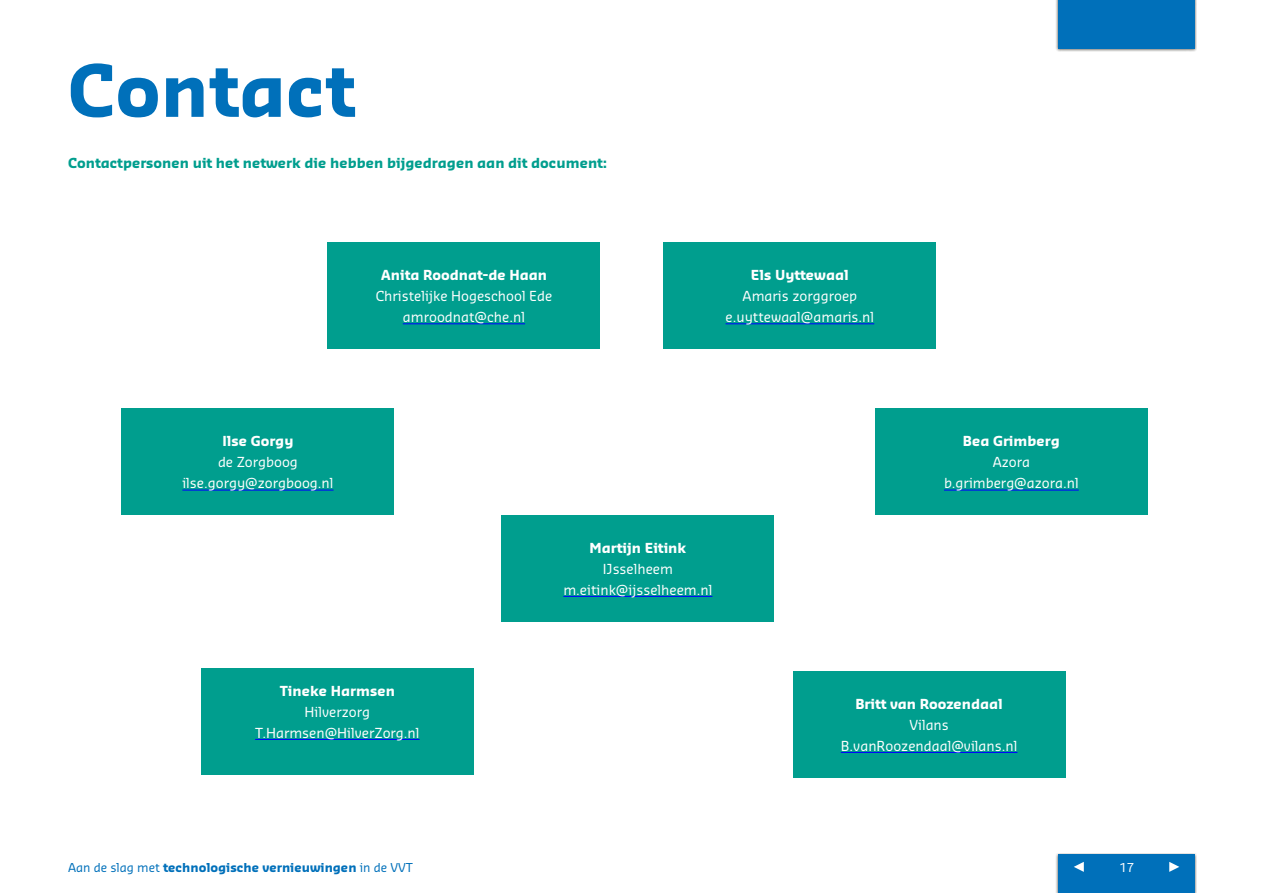
<style>
.page{position:relative;width:1263px;height:893px;background:#fff}
.page>*{position:absolute;margin:0;border:0;box-sizing:border-box;transform-origin:0 0}
.t1{font:700 70.5px "Sansa Std";color:#0070ba}
.t2{font:13.5px/21px "Sansa Std";color:#fff;text-align:center}
.t3{font:700 13.5px "Sansa Std";color:#fff}
.t4{font:700 13.5px "Sansa Std";color:#009e8e}
.t5{font:700 12px "Sansa Std";color:#0070ba}
.t6{font:12px "Sansa Std";color:#fff}
.s1{font-weight:400}
</style>
<div class="page">
<div style="left:1055px;top:853px;width:141px;height:40px;background:#131108;opacity:.75"></div>
<div style="left:1059px;top:855px;width:136px;height:38px;background:#0070ba"></div>
<div style="left:1055px;top:0;width:141px;height:51px;background:#131108;opacity:.75"></div>
<div style="left:1059px;top:0;width:136px;height:48px;background:#0070ba"></div>
<svg style="left:1169px;top:862px;width:10px;height:10px"></svg>
<svg style="left:1074px;top:862px;width:10px;height:10px"></svg>
<div style="left:122px;top:409px;width:272px;height:106px;background:#009e8e"></div>
<hr style="left:182px;top:490px;width:152px;height:1px;background:#00f">
<div style="left:201px;top:668px;width:272px;height:107px;background:#009e8e"></div>
<hr style="left:255px;top:739px;width:165px;height:1px;background:#00f">
<div style="left:328px;top:242px;width:272px;height:107px;background:#009e8e"></div>
<hr style="left:403px;top:324px;width:122px;height:1px;background:#00f">
<div style="left:793px;top:671px;width:272px;height:106px;background:#009e8e"></div>
<hr style="left:841px;top:752px;width:176px;height:1px;background:#00f">
<div style="left:664px;top:242px;width:272px;height:107px;background:#009e8e"></div>
<hr style="left:725px;top:324px;width:149px;height:1px;background:#00f">
<div style="left:875px;top:409px;width:272px;height:106px;background:#009e8e"></div>
<hr style="left:944px;top:490px;width:135px;height:1px;background:#00f">
<div style="left:502px;top:515px;width:272px;height:106px;background:#009e8e"></div>
<hr style="left:563px;top:596px;width:149px;height:1px;background:#00f">
<h1 class="t1" style="left:68px;top:44px;width:289px">Contact</h1>
<p class="t4" style="left:68px;top:154px;width:541px">Contactpersonen uit het netwerk die hebben bijgedragen aan dit document:</p>
<p class="t3" style="left:381px;top:266px;width:168px">Anita Roodnat-de Haan</p>
<p class="t2" style="left:376px;top:285px;width:178px">Christelijke Hogeschool Ede amroodnat@che.nl</p>
<p class="t3" style="left:751px;top:266px;width:100px">Els Uyttewaal</p>
<p class="t2" style="left:725px;top:285px;width:150px">Amaris zorggroep e.uyttewaal@amaris.nl</p>
<p class="t3" style="left:222px;top:432px;width:73px">Ilse Gorgy</p>
<p class="t2" style="left:182px;top:451px;width:153px">de Zorgboog ilse.gorgy@zorgboog.nl</p>
<p class="t3" style="left:280px;top:682px;width:117px">Tineke Harmsen</p>
<p class="t2" style="left:255px;top:700px;width:166px">Hilverzorg<br>T.Harmsen@HilverZorg.nl</p>
<p class="t3" style="left:589px;top:539px;width:98px">Martijn Eitink</p>
<p class="t2" style="left:563px;top:557px;width:151px">IJsselheem m.eitink@ijsselheem.nl</p>
<p class="t3" style="left:963px;top:432px;width:99px">Bea Grimberg</p>
<p class="t2" style="left:944px;top:451px;width:136px">Azora b.grimberg@azora.nl</p>
<p class="t3" style="left:855px;top:695px;width:149px">Britt van Roozendaal</p>
<p class="t2" style="left:841px;top:713px;width:178px">Vilans<br>B.vanRoozendaal@vilans.nl</p>
<p class="t5" style="left:68px;top:859px;width:346px"><span class="s1">Aan de slag met</span> technologische vernieuwingen <span class="s1">in de VVT</span></p>
<p class="t6" style="left:1119px;top:859px;width:16px">17</p>
</div>
